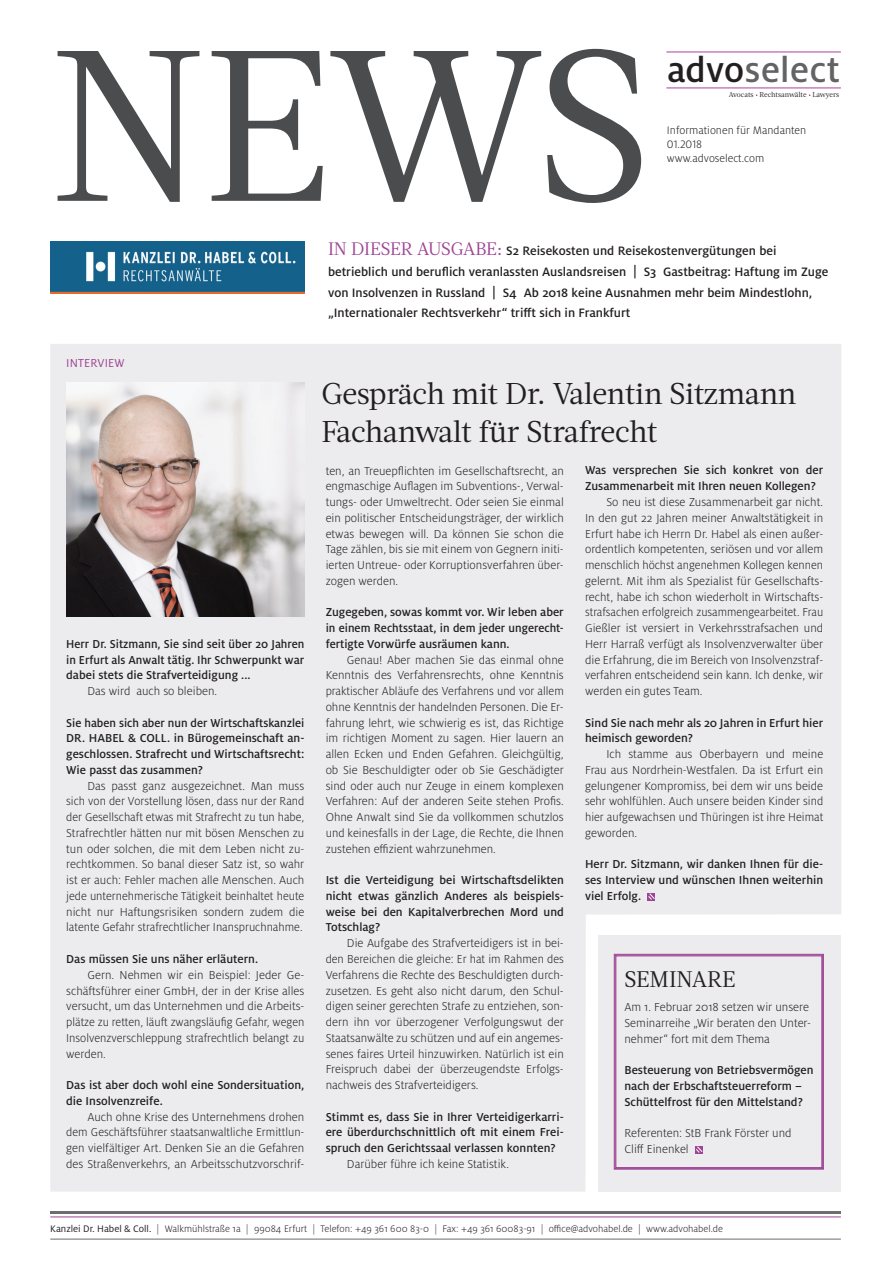
<style>
.page{position:relative;width:894px;height:1267px;background:#fff}
.page>*{position:absolute;margin:0;border:0;box-sizing:border-box;transform-origin:0 0}
.t1{font:213.9px "Acta";color:#4b4c4d}
.t2{font:500 38.55px "Milo OT";letter-spacing:.015em;color:#636366}
.t3{font:30px/37.5px "Acta";letter-spacing:-.02em;color:#231f20}
.t4{font:22.5px "Acta";letter-spacing:-.01em;color:#231f20}
.t5{font:500 13.5px/21px "Milo OT";color:#231f20}
.t6{font:300 12.75px/15.8px "Milo OT";color:#231f20;text-align:justify}
.t7{font:500 12.75px/15.8px "Milo OT";color:#231f20;text-align:justify}
.t8{font:12.75px "Milo OT";letter-spacing:.01em;color:#9e4494}
.t9{font:300 12px/14.4px "Milo OT";color:#231f20}
.t10{font:300 10.5px "Milo OT";color:#231f20}
.t11{font:7.2px "Acta";letter-spacing:-.005em;color:#231f20}
.s1{color:#231f20}
.s2{font-family:"Acta";font-weight:400;font-size:18px;color:#9e4494}
.s3{font-weight:400}
</style>
<div class="page">
<div style="left:50px;top:344px;width:791px;height:847px;background:#ececee"></div>
<div style="left:647px;top:893px;width:8px;height:7px;background:#9e4494"></div>
<svg style="left:648px;top:893px;width:7px;height:7px"></svg>
<hr style="left:666px;top:52px;width:175px;height:1px;background:#aa4399">
<hr style="left:666px;top:88px;width:175px;height:1px;background:#aa4399">
<hr style="left:50px;top:1211px;width:791px;height:3px;background:#6c6d70">
<hr style="left:50px;top:1216px;width:791px;height:1px;background:#9e4494">
<hr style="left:50px;top:1238px;width:791px;height:1px;background:#6c6d70">
<img style="left:50px;top:241px;width:254px;height:53px">
<img style="left:66px;top:382px;width:238px;height:234px">
<div style="left:598px;top:935px;width:243px;height:256px;background:#ececee"></div>
<svg style="left:614px;top:953px;width:210px;height:216px"></svg>
<div style="left:615px;top:955px;width:207px;height:212px;border:1px solid #9e4494"></div>
<h1 class="t1" style="left:50px;top:1px;width:603px">NEWS</h1>
<h2 class="t2" style="left:667px;top:49px;width:175px"><span class="s1">advo</span>select</h2>
<p class="t11" style="left:729px;top:90px;width:112px">Avocats Rechtsanwälte Lawyers</p>
<p class="t9" style="left:667px;top:123px;width:141px">Informationen für Mandanten<br>01.2018<br>www.advoselect.com</p>
<p class="t8" style="left:66px;top:356px;width:60px">INTERVIEW</p>
<p class="t7" style="left:66px;top:636px;width:240px">Herr Dr. Sitzmann, Sie sind seit über 20 Jahren in Erfurt als Anwalt tätig. Ihr Schwerpunkt war dabei stets die Strafverteidigung ...</p>
<p class="t6" style="left:87px;top:683px;width:131px">Das wird auch so bleiben.</p>
<p class="t7" style="left:66px;top:715px;width:240px">Sie haben sich aber nun der Wirtschaftskanzlei DR. HABEL &amp; COLL. in Bürogemeinschaft an&shy;geschlossen. Strafrecht und Wirtschaftsrecht:<br>Wie passt das zusammen?</p>
<p class="t6" style="left:66px;top:778px;width:240px;text-indent:21px">Das passt ganz ausgezeichnet. Man muss sich von der Vorstellung lösen, dass nur der Rand der Gesellschaft etwas mit Strafrecht zu tun habe, Strafrechtler hätten nur mit bösen Menschen zu tun oder solchen, die mit dem Leben nicht zu&shy;rechtkommen. So banal dieser Satz ist, so wahr ist er auch: Fehler machen alle Menschen. Auch jede unternehmerische Tätigkeit beinhaltet heute nicht nur Haftungsrisiken sondern zudem die latente Gefahr strafrechtlicher Inanspruchnahme.</p>
<p class="t7" style="left:66px;top:951px;width:193px">Das müssen Sie uns näher erläutern.</p>
<p class="t6" style="left:66px;top:967px;width:240px;text-indent:21px">Gern. Nehmen wir ein Beispiel: Jeder Ge&shy;schäftsführer einer GmbH, der in der Krise alles versucht, um das Unternehmen und die Arbeits&shy;plätze zu retten, läuft zwangsläufig Gefahr, wegen Insolvenzverschleppung strafrechtlich belangt zu werden.</p>
<p class="t7" style="left:66px;top:1077px;width:240px">Das ist aber doch wohl eine Sondersituation, die Insolvenzreife.</p>
<p class="t6" style="left:66px;top:1108px;width:240px;text-indent:21px">Auch ohne Krise des Unternehmens drohen dem Geschäftsführer staatsanwaltliche Ermittlun&shy;gen vielfältiger Art. Denken Sie an die Gefahren des Straßenverkehrs, an Arbeitsschutzvorschrif-</p>
<p class="t5" style="left:328px;top:240px;width:502px"><span class="s2">IN DIESER AUSGABE:</span> S2 Reisekosten und Reisekostenvergütungen bei betrieblich und beruflich veranlassten Auslandsreisen | S3 Gastbeitrag: Haftung im Zuge von Insolvenzen in Russland | S4 Ab 2018 keine Ausnahmen mehr beim Mindestlohn,</p>
<p class="t5" style="left:328px;top:302px;width:304px">„Internationaler Rechtsverkehr“ trifft sich in Frankfurt</p>
<h3 class="t3" style="left:321px;top:375px;width:477px">Gespräch mit Dr. Valentin Sitzmann<br>Fachanwalt für Strafrecht</h3>
<p class="t6" style="left:326px;top:463px;width:240px">ten, an Treuepflichten im Gesellschaftsrecht, an engmaschige Auflagen im Subventions-, Verwal&shy;tungs- oder Umweltrecht. Oder seien Sie einmal ein politischer Entscheidungsträger, der wirklich etwas bewegen will. Da können Sie schon die Tage zählen, bis sie mit einem von Gegnern initi&shy;ierten Untreue- oder Korruptionsverfahren über&shy;zogen werden.</p>
<p class="t7" style="left:326px;top:604px;width:240px">Zugegeben, sowas kommt vor. Wir leben aber in einem Rechtsstaat, in dem jeder ungerecht&shy;fertigte Vorwürfe ausräumen kann.</p>
<p class="t6" style="left:326px;top:652px;width:240px;text-indent:21px">Genau! Aber machen Sie das einmal ohne Kenntnis des Verfahrensrechts, ohne Kenntnis praktischer Abläufe des Verfahrens und vor allem ohne Kenntnis der handelnden Personen. Die Er&shy;fahrung lehrt, wie schwierig es ist, das Richtige im richtigen Moment zu sagen. Hier lauern an allen Ecken und Enden Gefahren. Gleichgültig, ob Sie Beschuldigter oder ob Sie Geschädigter sind oder auch nur Zeuge in einem komplexen Verfahren: Auf der anderen Seite stehen Profis.<br>Ohne Anwalt sind Sie da vollkommen schutzlos und keinesfalls in der Lage, die Rechte, die Ihnen zustehen effizient wahrzunehmen.</p>
<p class="t7" style="left:326px;top:872px;width:240px">Ist die Verteidigung bei Wirtschaftsdelikten nicht etwas gänzlich Anderes als beispiels&shy;weise bei den Kapitalverbrechen Mord und Totschlag?</p>
<p class="t6" style="left:326px;top:935px;width:240px;text-indent:21px">Die Aufgabe des Strafverteidigers ist in bei&shy;den Bereichen die gleiche: Er hat im Rahmen des Verfahrens die Rechte des Beschuldigten durch&shy;zusetzen. Es geht also nicht darum, den Schul&shy;digen seiner gerechten Strafe zu entziehen, son&shy;dern ihn vor überzogener Verfolgungswut der Staatsanwälte zu schützen und auf ein angemes&shy;senes faires Urteil hinzuwirken. Natürlich ist ein Freispruch dabei der überzeugendste Erfolgs&shy;nachweis des Strafverteidigers.</p>
<p class="t7" style="left:326px;top:1108px;width:240px">Stimmt es, dass Sie in Ihrer Verteidigerkarri&shy;ere überdurchschnittlich oft mit einem Frei&shy;spruch den Gerichtssaal verlassen konnten?</p>
<p class="t6" style="left:347px;top:1156px;width:164px">Darüber führe ich keine Statistik.</p>
<p class="t7" style="left:585px;top:462px;width:240px">Was versprechen Sie sich konkret von der<br>Zusammenarbeit mit Ihren neuen Kollegen?</p>
<p class="t6" style="left:585px;top:494px;width:240px;text-indent:21px">So neu ist diese Zusammenarbeit gar nicht.<br>In den gut 22 Jahren meiner Anwaltstätigkeit in Erfurt habe ich Herrn Dr. Habel als einen außer&shy;ordentlich kompetenten, seriösen und vor allem menschlich höchst angenehmen Kollegen kennen gelernt. Mit ihm als Spezialist für Gesellschafts&shy;recht, habe ich schon wiederholt in Wirtschafts&shy;strafsachen erfolgreich zusammengearbeitet. Frau Gießler ist versiert in Verkehrsstrafsachen und Herr Harraß verfügt als Insolvenzverwalter über die Erfahrung, die im Bereich von Insolvenzstraf&shy;verfahren entscheidend sein kann. Ich denke, wir werden ein gutes Team.</p>
<p class="t7" style="left:585px;top:715px;width:240px">Sind Sie nach mehr als 20 Jahren in Erfurt hier heimisch geworden?</p>
<p class="t6" style="left:585px;top:746px;width:240px;text-indent:21px">Ich stamme aus Oberbayern und meine Frau aus Nordrhein-Westfalen. Da ist Erfurt ein gelungener Kompromiss, bei dem wir uns beide sehr wohlfühlen. Auch unsere beiden Kinder sind hier aufgewachsen und Thüringen ist ihre Heimat geworden.</p>
<p class="t7" style="left:585px;top:856px;width:240px">Herr Dr. Sitzmann, wir danken Ihnen für die&shy;ses Interview und wünschen Ihnen weiterhin viel Erfolg.</p>
<h3 class="t4" style="left:624px;top:965px;width:113px">SEMINARE</h3>
<p class="t6" style="left:624px;top:999px;width:188px;text-align:left">Am 1. Februar 2018 setzen wir unsere<br>Seminarreihe „Wir beraten den Unter&shy;nehmer“ fort mit dem Thema</p>
<p class="t7" style="left:624px;top:1062px;width:191px;text-align:left">Besteuerung von Betriebsvermögen nach der Erbschaftsteuerreform –<br>Schüttelfrost für den Mittelstand?</p>
<p class="t6" style="left:624px;top:1125px;width:169px">Referenten: StB Frank Förster und<br>Cliff Einenkel</p>
<p class="t10" style="left:50px;top:1222px;width:674px"><span class="s3">Kanzlei Dr. Habel &amp; Coll.</span> | Walkmühlstraße 1a | 99084 Erfurt | Telefon: +49 361 600 83-0 | Fax: +49 361 60083-91 | office@advohabel.de | www.advohabel.de</p>
</div>
